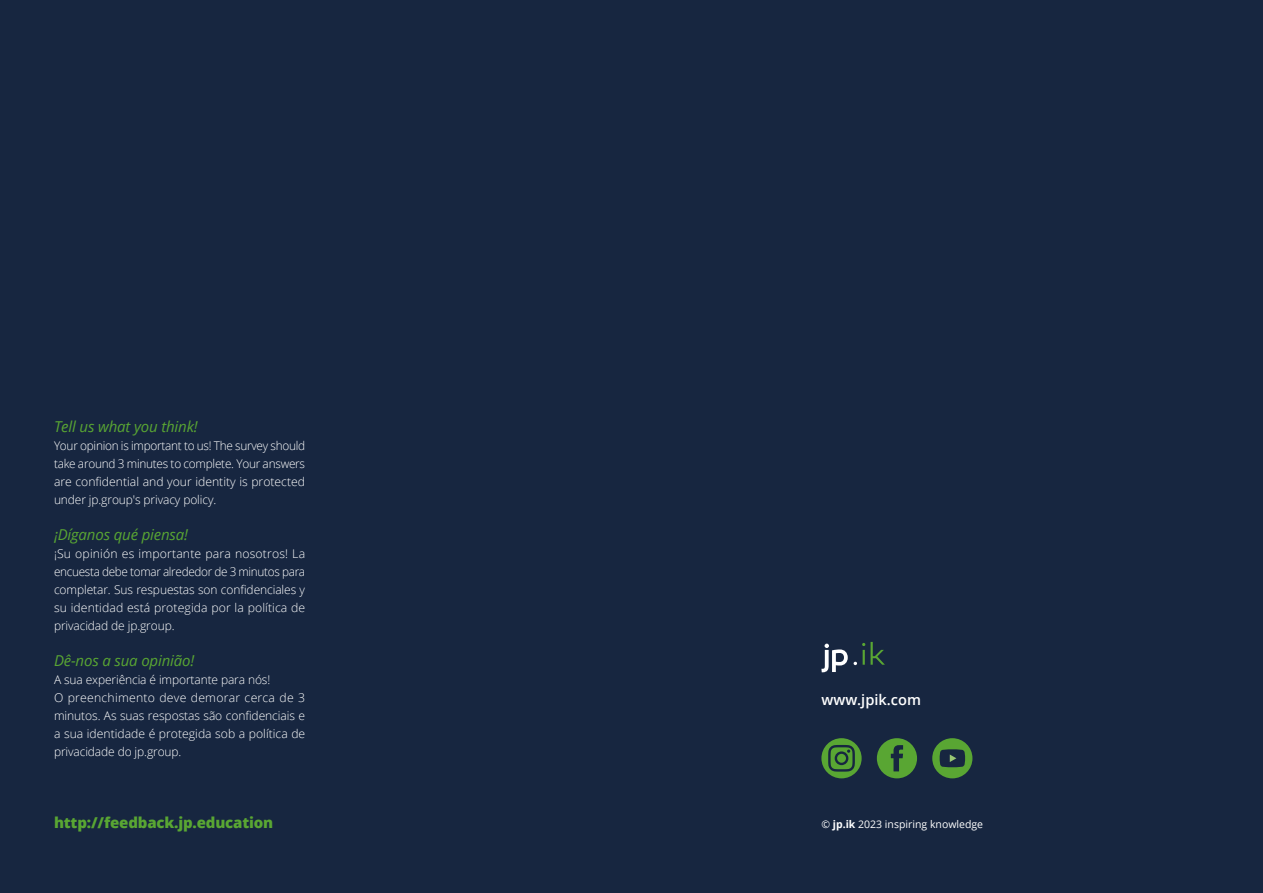
<style>
.page{position:relative;width:1263px;height:893px;background:#172640}
.page>*{position:absolute;margin:0;border:0;box-sizing:border-box;transform-origin:0 0}
.t1{font:italic 15px "Open Sans";letter-spacing:-.01em;color:#59a633}
.t2{font:800 15px "Open Sans";letter-spacing:-.01em;color:#59a633}
.t3{font:600 14.55px "Open Sans";color:#fff}
.t4{font:300 12px/18px "Open Sans";letter-spacing:-.005em;color:#fff;text-align:justify}
.t5{font:10.5px "Open Sans";color:#fff}
.s1{font-weight:700}
</style>
<div class="page">
<svg style="left:821px;top:642px;width:64px;height:30px"></svg>
<svg style="left:821px;top:738px;width:41px;height:40px"></svg>
<svg style="left:877px;top:738px;width:40px;height:40px"></svg>
<svg style="left:932px;top:738px;width:40px;height:40px"></svg>
<p class="t1" style="left:54px;top:416px;width:145px">Tell us what you think!</p>
<p class="t4" style="left:54px;top:436px;width:253px">Your opinion is important to us! The survey should take around 3 minutes to complete. Your answers are confidential and your identity is protected under jp.group's privacy policy.</p>
<p class="t1" style="left:54px;top:524px;width:136px">¡Díganos qué piensa!</p>
<p class="t4" style="left:54px;top:544px;width:253px">¡Su opinión es importante para nosotros! La encuesta debe tomar alrededor de 3 minutos para completar. Sus respuestas son confidenciales y su identidad está protegida por la política de privacidad de jp.group.</p>
<p class="t1" style="left:54px;top:650px;width:142px">Dê-nos a sua opinião!</p>
<p class="t4" style="left:54px;top:670px;width:253px;text-align:left">A sua experiência é importante para nós!<br>O preenchimento deve demorar cerca de 3 minutos. As suas respostas são confidenciais e a sua identidade é protegida sob a política de privacidade do jp.group.</p>
<p class="t2" style="left:54px;top:811px;width:221px">http://feedback.jp.education</p>
<p class="t3" style="left:821px;top:690px;width:101px">www.jpik.com</p>
<p class="t5" style="left:821px;top:817px;width:163px">© <span class="s1">jp.ik</span> 2023 inspiring knowledge</p>
</div>
